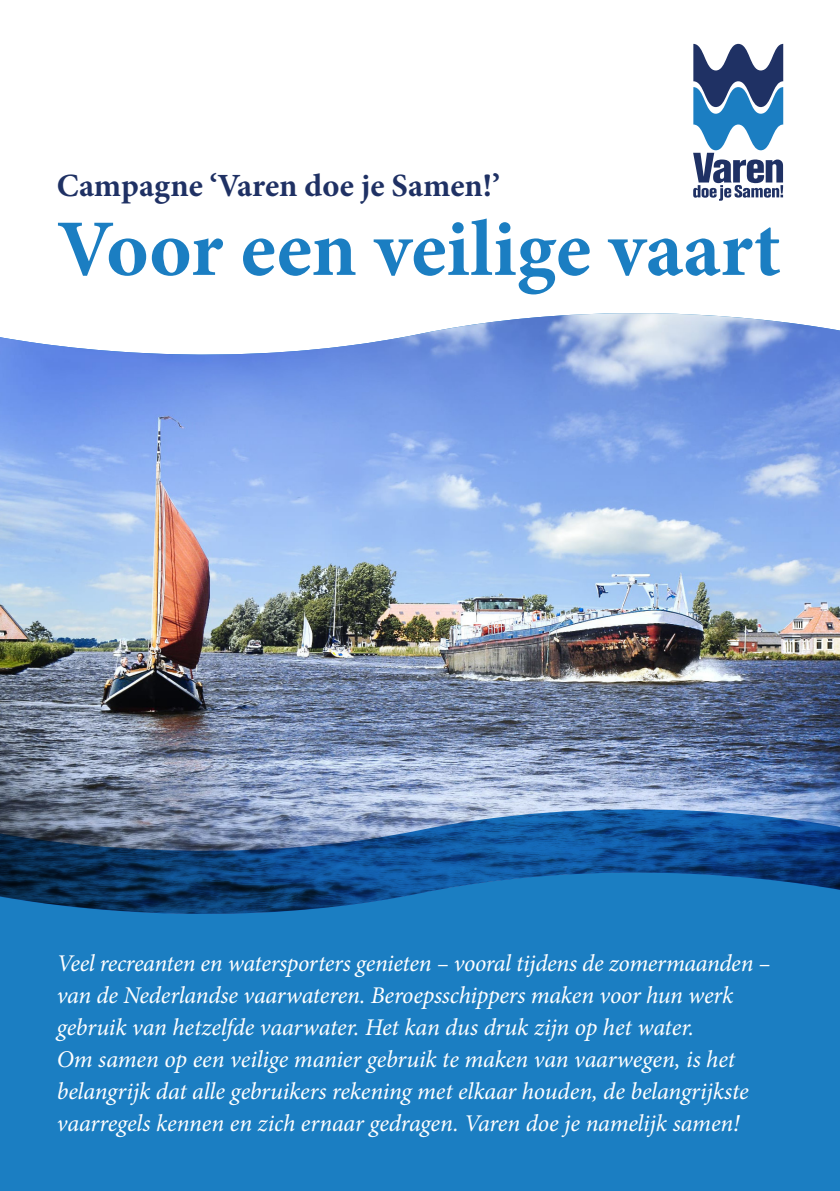
<style>
.page{position:relative;width:840px;height:1191px;background:#fff}
.page>*{position:absolute;margin:0;border:0;box-sizing:border-box;transform-origin:0 0}
.t1{font:700 80.2px "Minion Pro";color:#1b7ec2}
.t2{font:700 32.4px "Minion Pro";color:#1f3164}
.t3{font:italic 24px/32px "Minion Pro";letter-spacing:-.01em;color:#fff}
</style>
<div class="page">
<div style="left:0;top:861px;width:839px;height:330px;background:#1b7ec2"></div>
<svg style="left:693px;top:44px;width:89px;height:157px"></svg>
<img style="left:0;top:313px;width:839px;height:494px">
<svg style="left:0;top:807px;width:839px;height:107px"></svg>
<p class="t2" style="left:57px;top:163px;width:444px">Campagne ‘Varen doe je Samen!’</p>
<p class="t1" style="left:57px;top:193px;width:725px">Voor een veilige vaart</p>
<p class="t3" style="left:57px;top:947px;width:714px">Veel recreanten en watersporters genieten – vooral tijdens de zomermaanden – van de Nederlandse vaarwateren. Beroepsschippers maken voor hun werk gebruik van hetzelfde vaarwater. Het kan dus druk zijn op het water.<br>Om samen op een veilige manier gebruik te maken van vaarwegen, is het belangrijk dat alle gebruikers rekening met elkaar houden, de belangrijkste vaarregels kennen en zich ernaar gedragen. Varen doe je namelijk samen!</p>
</div>
